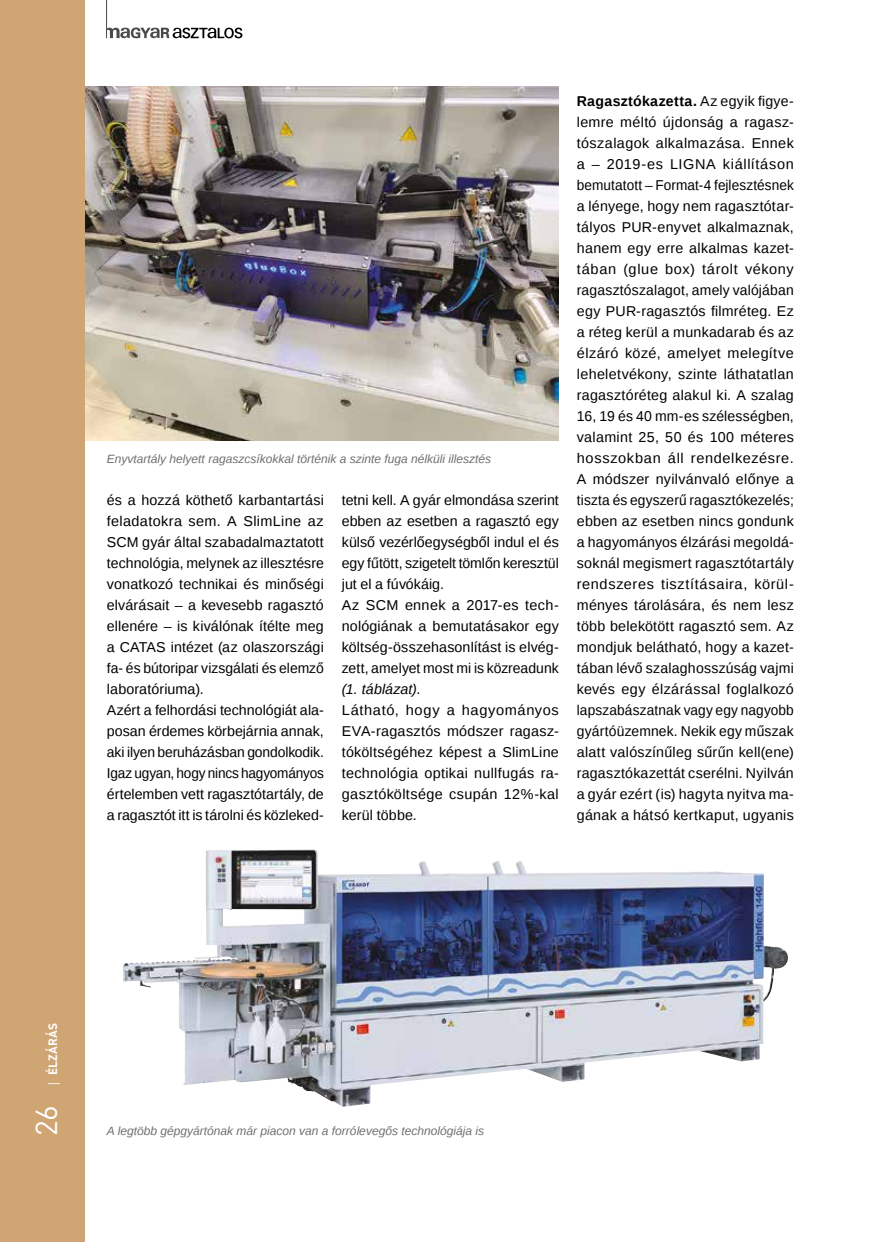
<style>
.page{position:relative;width:872px;height:1242px;background:#fff}
.page>*{position:absolute;margin:0;border:0;box-sizing:border-box;transform-origin:0 0}
.t1{font:30px "DIN Pro";color:#fff}
.t2{font:14.25px/21px "Liberation Sans";letter-spacing:.005em;color:#000}
.t3{font:italic 12px "Liberation Sans";color:#706f6f}
.t4{font:700 12px "DIN Pro";letter-spacing:.01em;color:#fff}
.s1{font-style:italic}
.s2{font-weight:700}
.s3{font-family:"Open Sans";font-weight:400}
</style>
<div class="page">
<div style="left:0;top:0;width:85px;height:1242px;background:#cfa573"></div>
<svg style="left:107px;top:27px;width:135px;height:11px"></svg>
<hr style="left:106px;top:0;width:1px;height:38px;background:#4a4a49">
<img style="left:85px;top:86px;width:473px;height:354px">
<img style="left:123px;top:849px;width:640px;height:257px">
<p class="t3" style="left:107px;top:451px;width:386px">Enyvtartály helyett ragaszcsíkokkal történik a szinte fuga nélküli illesztés</p>
<p class="t2" style="left:107px;top:490px;width:218px">és a hozzá köthető karbantartási feladatokra sem. A SlimLine az SCM gyár által szabadalmaztatott technológia, melynek az illesztésre vonatkozó technikai és minőségi elvárásait – a kevesebb ragasztó ellenére – is kiválónak ítélte meg a CATAS intézet (az olaszországi fa- és bútoripar vizsgálati és elemző laboratóriuma).<br>Azért a felhordási technológiát ala&shy;posan érdemes körbejárnia annak, aki ilyen beruházásban gondolkodik.<br>Igaz ugyan, hogy nincs hagyományos értelemben vett ragasztótartály, de a ragasztót itt is tárolni és közleked-</p>
<p class="t2" style="left:342px;top:490px;width:218px">tetni kell. A gyár elmondása szerint ebben az esetben a ragasztó egy külső vezérlőegységből indul el és egy fűtött, szigetelt tömlőn keresztül jut el a fúvókáig.<br>Az SCM ennek a 2017-es tech&shy;nológiának a bemutatásakor egy költség-összehasonlítást is elvég&shy;zett, amelyet most mi is közreadunk <span class="s1">(1. táblázat)</span>.<br>Látható, hogy a hagyományos<br>EVA-ragasztós módszer ragasz&shy;tóköltségéhez képest a SlimLine technológia optikai nullfugás ra&shy;gasztóköltsége csupán 12%-kal kerül többe.</p>
<p class="t2" style="left:577px;top:91px;width:218px;text-align:justify"><span class="s2">Ragasztókazetta.</span> Az egyik figye&shy;lemre méltó újdonság a ragasz&shy;tószalagok alkalmazása. Ennek a – 2019-es LIGNA kiállításon bemutatott – Format-4 fejlesztésnek a lényege, hogy nem ragasztótar&shy;tályos PUR-enyvet alkalmaznak, hanem egy erre alkalmas kazet&shy;tában (glue box) tárolt vékony ragasztószalagot, amely valójában egy PUR-ragasztós filmréteg. Ez a réteg kerül a munkadarab és az élzáró közé, amelyet melegítve leheletvékony, szinte láthatatlan ragasztóréteg alakul ki. A szalag 16, 19 és 40 mm-es szélességben, valamint 25, 50 és 100 méteres hosszokban áll rendelkezésre.<br>A módszer nyilvánvaló előnye a tiszta és egyszerű ragasztókezelés; ebben az esetben nincs gondunk a hagyományos élzárási megoldá&shy;soknál megismert ragasztótartály rendszeres tisztításaira, körül&shy;ményes tárolására, és nem lesz több belekötött ragasztó sem. Az mondjuk belátható, hogy a kazet&shy;tában lévő szalaghosszúság vajmi kevés egy élzárással foglalkozó lapszabászatnak vagy egy nagyobb gyártóüzemnek. Nekik egy műszak alatt valószínűleg sűrűn kell(ene) ragasztókazettát cserélni. Nyilván a gyár ezért (is) hagyta nyitva ma&shy;gának a hátsó kertkaput, ugyanis</p>
<p class="t4" style="left:45px;top:1087px;width:66px;rotate:-90deg"><span class="s3">|</span> ÉLZÁRÁS</p>
<h1 class="t1" style="left:26px;top:1136px;width:33px;rotate:-90deg">26</h1>
<p class="t3" style="left:107px;top:1123px;width:379px">A legtöbb gépgyártónak már piacon van a forrólevegős technológiája is</p>
</div>
